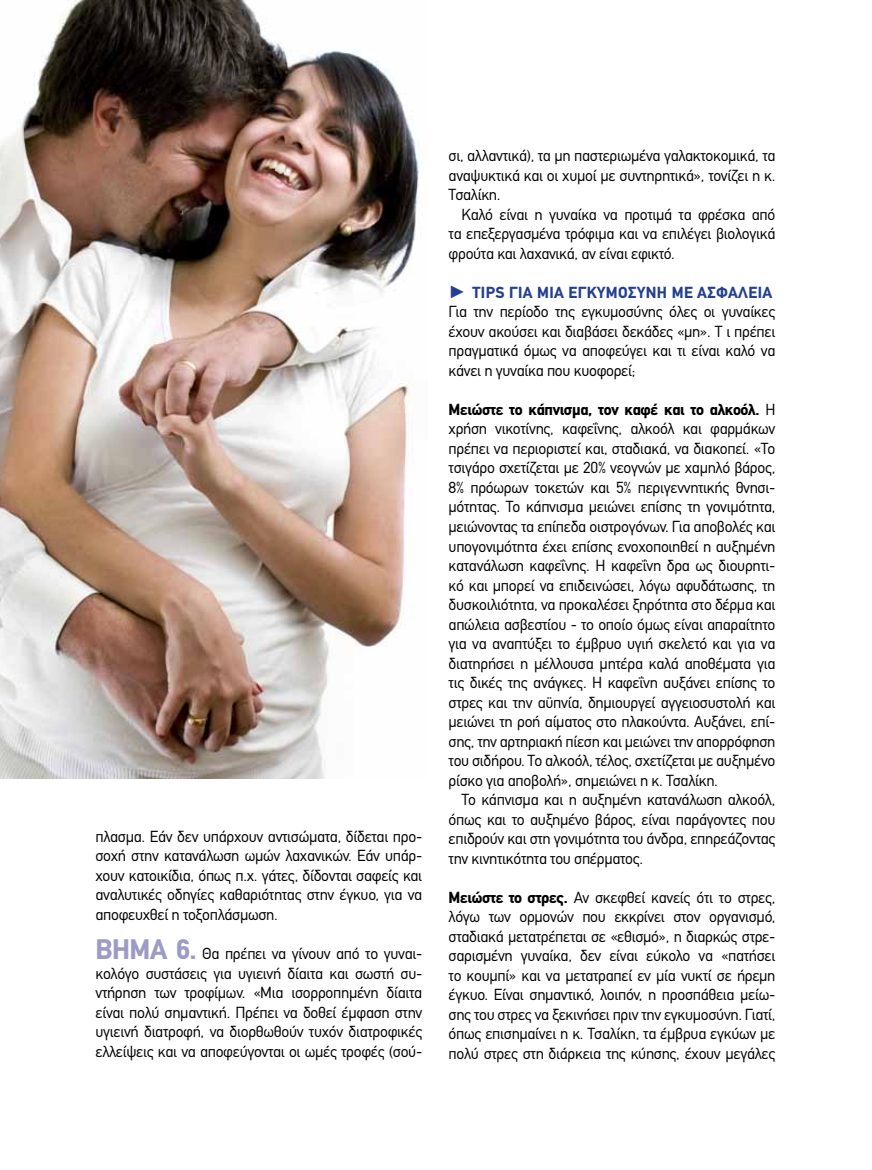
<style>
.page{position:relative;width:872px;height:1170px;background:#fff}
.page>*{position:absolute;margin:0;border:0;box-sizing:border-box;transform-origin:0 0}
.t1{font:700 27.75px "OT Efont";color:#9b9bc5}
.t2{font:15.75px/19.5px "OT Efont";letter-spacing:-.02em;color:#000;text-align:justify}
.t3{font:700 15.75px "OT Efont";color:#25408f}
.s1{font-weight:700;font-size:27.75px;color:#9b9bc5}
.s2{font-family:"Arial";font-weight:400;font-size:18px}
.s3{font-weight:700}
</style>
<div class="page">
<img style="left:0;top:0;width:419px;height:778px">
<p class="t2" style="left:95px;top:826px;width:328px">πλασμα. Εάν δεν υπάρχουν αντισώματα, δίδεται προ&shy;σοχή στην κατανάλωση ωμών λαχανικών. Εάν υπάρ&shy;χουν κατοικίδια, όπως π.χ. γάτες, δίδονται σαφείς και αναλυτικές οδηγίες καθαριότητας στην έγκυο, για να αποφευχθεί η τοξοπλάσμωση.</p>
<h1 class="t1" style="left:95px;top:934px;width:36px">Βήμα</h1>
<p class="t2" style="left:95px;top:943px;width:328px;text-indent:81px"><span class="s1">6.</span> Θα πρέπει να γίνουν από το γυναι&shy;κολόγο συστάσεις για υγιεινή δίαιτα και σωστή συ&shy;ντήρηση των τροφίμων. «Μια ισορροπημένη δίαιτα είναι πολύ σημαντική. Πρέπει να δοθεί έμφαση στην υγιεινή διατροφή, να διορθωθούν τυχόν διατροφικές ελλείψεις και να αποφεύγονται οι ωμές τροφές (σού-</p>
<p class="t2" style="left:448px;top:146px;width:328px">σι, αλλαντικά), τα μη παστεριωμένα γαλακτοκομικά, τα αναψυκτικά και οι χυμοί με συντηρητικά», τονίζει η κ.<br>Τσαλίκη.</p>
<p class="t2" style="left:448px;top:205px;width:328px;text-indent:13px">Καλό είναι η γυναίκα να προτιμά τα φρέσκα από τα επεξεργασμένα τρόφιμα και να επιλέγει βιολογικά φρούτα και λαχανικά, αν είναι εφικτό.</p>
<p class="t3" style="left:448px;top:284px;width:70px"><span class="s2">►</span> Τips για</p>
<p class="t3" style="left:537px;top:284px;width:10px">μια</p>
<p class="t3" style="left:568px;top:284px;width:11px">εγκυμοσύνη</p>
<p class="t3" style="left:671px;top:284px;width:37px">με ασφά</p>
<p class="t3" style="left:738px;top:284px;width:19px">λεια</p>
<p class="t2" style="left:448px;top:302px;width:328px">Για την περίοδο της εγκυμοσύνης όλες οι γυναίκες έχουν ακούσει και διαβάσει δεκάδες «μη». Τ ι πρέπει πραγματικά όμως να αποφεύγει και τι είναι καλό να κάνει η γυναίκα που κυοφορεί;</p>
<p class="t2" style="left:448px;top:400px;width:328px"><span class="s3">Μειώστε το κάπνισμα, τον καφέ και το αλκοόλ.</span> Η χρήση νικοτίνης, καφεΐνης, αλκοόλ και φαρμάκων πρέπει να περιοριστεί και, σταδιακά, να διακοπεί. «Το τσιγάρο σχετίζεται με 20% νεογνών με χαμηλό βάρος, 8% πρόωρων τοκετών και 5% περιγεννητικής θνησι&shy;μότητας. Το κάπνισμα μειώνει επίσης τη γονιμότητα, μειώνοντας τα επίπεδα οιστρογόνων. Για αποβολές και υπογονιμότητα έχει επίσης ενοχοποιηθεί η αυξημένη κατανάλωση καφεΐνης. Η καφεΐνη δρα ως διουρητι&shy;κό και μπορεί να επιδεινώσει, λόγω αφυδάτωσης, τη δυσκοιλιότητα, να προκαλέσει ξηρότητα στο δέρμα και απώλεια ασβεστίου - το οποίο όμως είναι απαραίτητο για να αναπτύξει το έμβρυο υγιή σκελετό και για να διατηρήσει η μέλλουσα μητέρα καλά αποθέματα για τις δικές της ανάγκες. Η καφεΐνη αυξάνει επίσης το στρες και την αϋπνία, δημιουργεί αγγειοσυστολή και μειώνει τη ροή αίματος στο πλακούντα. Αυξάνει, επί&shy;σης, την αρτηριακή πίεση και μειώνει την απορρόφηση του σιδήρου. Το αλκοόλ, τέλος, σχετίζεται με αυξημένο ρίσκο για αποβολή», σημειώνει η κ. Τσαλίκη.</p>
<p class="t2" style="left:448px;top:790px;width:328px;text-indent:13px">Το κάπνισμα και η αυξημένη κατανάλωση αλκοόλ, όπως και το αυξημένο βάρος, είναι παράγοντες που επιδρούν και στη γονιμότητα του άνδρα, επηρεάζοντας την κινητικότητα του σπέρματος.</p>
<p class="t2" style="left:448px;top:887px;width:328px"><span class="s3">Μειώστε το στρες.</span> Αν σκεφθεί κανείς ότι το στρες, λόγω των ορμονών που εκκρίνει στον οργανισμό, σταδιακά μετατρέπεται σε «εθισμό», η διαρκώς στρε&shy;σαρισμένη γυναίκα, δεν είναι εύκολο να «πατήσει το κουμπί» και να μετατραπεί εν μία νυκτί σε ήρεμη έγκυο. Είναι σημαντικό, λοιπόν, η προσπάθεια μείω&shy;σης του στρες να ξεκινήσει πριν την εγκυμοσύνη. Γιατί, όπως επισημαίνει η κ. Τσαλίκη, τα έμβρυα εγκύων με πολύ στρες στη διάρκεια της κύησης, έχουν μεγάλες</p>
</div>
